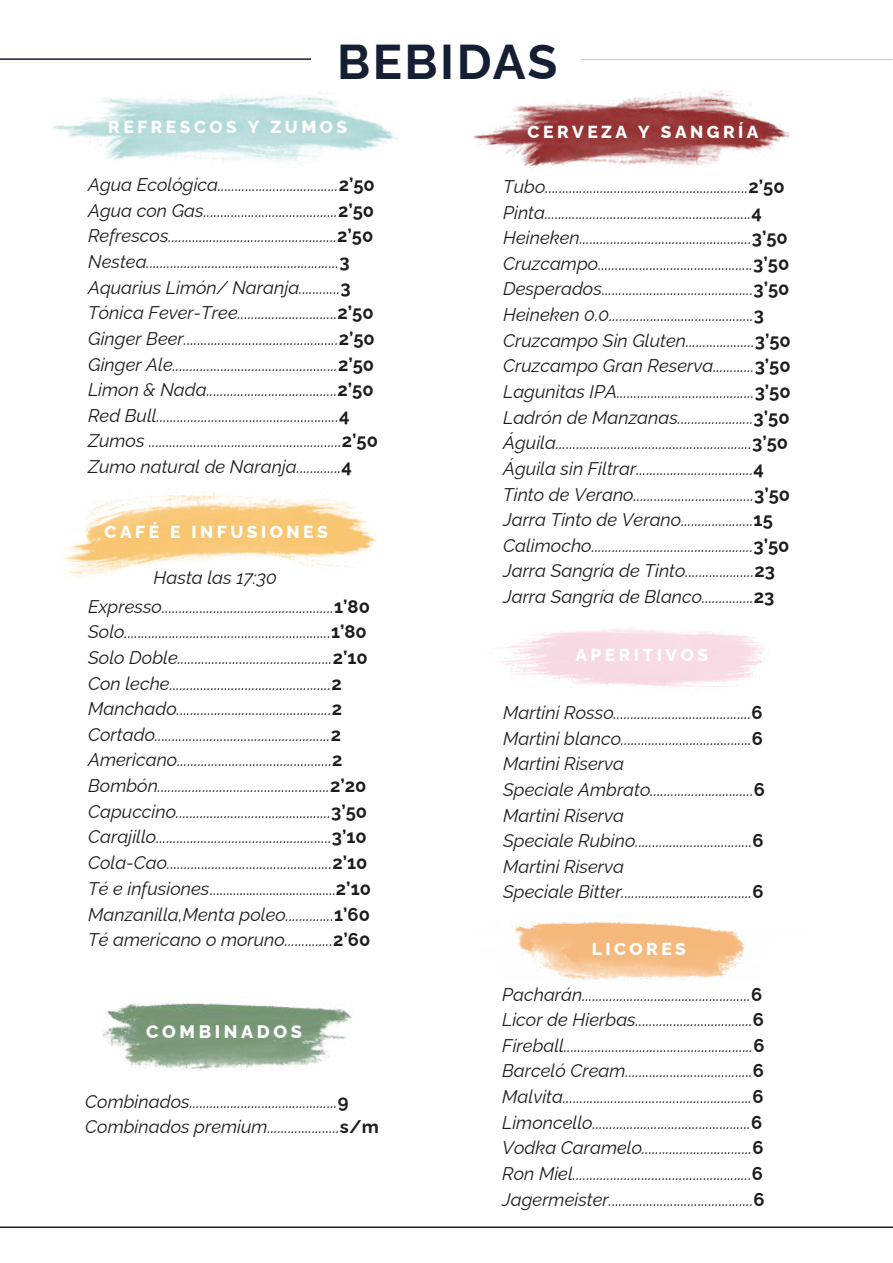
<style>
.page{position:relative;width:893px;height:1263px;background:#fff}
.page>*{position:absolute;margin:0;border:0;box-sizing:border-box;transform-origin:0 0}
.t1{font:700 48.9px "Raleway";letter-spacing:.05em;color:#141f34}
.t2{font:italic 18.3px/25.7px "Raleway";color:#1d1d1b}
.t3{font:800 18.15px "Raleway";letter-spacing:.2em;color:#fff}
.t4{font:17.55px "Raleway";color:#04050a}
.t5{font:800 17.4px "Raleway";letter-spacing:.2em;color:#fff}
.s1{font-weight:700;font-style:normal}
.s2{font-style:italic;font-size:18.3px;color:#1d1d1b}
.s3{font-weight:700;font-size:18.3px;color:#1d1d1b}
</style>
<div class="page">
<hr style="left:0;top:1226px;width:893px;height:2px;background:#141e34">
<hr style="left:0;top:58px;width:311px;height:2px;background:#141f34">
<img style="left:513px;top:921px;width:232px;height:59px">
<img style="left:63px;top:491px;width:313px;height:86px">
<img style="left:41px;top:58px;width:357px;height:105px">
<img style="left:473px;top:59px;width:328px;height:110px">
<img style="left:102px;top:1002px;width:250px;height:69px">
<h1 class="t1" style="left:337px;top:23px;width:222px">BEBIDAS</h1>
<p class="t5" style="left:108px;top:113px;width:240px">REFRESCOS Y ZUMOS</p>
<p class="t2" style="left:88px;top:170px;width:291px">Agua Ecológica...................................<span class="s1">2’50<br></span>Agua con Gas.......................................<span class="s1">2’50<br></span>Refrescos.................................................<span class="s1">2’50<br></span>Nestea........................................................<span class="s1">3<br></span>Aquarius Limón/ Naranja............<span class="s1">3<br></span>Tónica Fever-Tree.............................<span class="s1">2’50<br></span>Ginger Beer.............................................<span class="s1">2’50<br></span>Ginger Ale................................................<span class="s1">2’50<br></span>Limon &amp; Nada......................................<span class="s1">2’50<br></span>Red Bull.....................................................<span class="s1">4<br></span>Zumos ........................................................<span class="s1">2’50<br></span>Zumo natural de Naranja.............<span class="s1">4</span></p>
<p class="t5" style="left:105px;top:518px;width:225px">CAFÉ E INFUSIONES</p>
<p class="t2" style="left:154px;top:562px;width:125px">Hasta las 17:30</p>
<p class="t2" style="left:88px;top:591px;width:283px">Expresso..................................................<span class="s1">1’80<br></span>Solo............................................................<span class="s1">1’80<br></span>Solo Doble.............................................<span class="s1">2’10<br></span>Con leche...............................................<span class="s1">2<br></span>Manchado.............................................<span class="s1">2<br></span>Cortado...................................................<span class="s1">2<br></span>Americano.............................................<span class="s1">2<br></span>Bombón..................................................<span class="s1">2’20<br></span>Capuccino.............................................<span class="s1">3’50<br></span>Carajillo...................................................<span class="s1">3’10<br></span>Cola-Cao................................................<span class="s1">2’10</span></p>
<p class="t4" style="left:88px;top:875px;width:284px"><span class="s2">Té e infusiones</span>......................................<span class="s3">2’10</span></p>
<p class="t2" style="left:88px;top:899px;width:284px">Manzanilla,Menta poleo..............<span class="s1">1’60<br></span>Té americano o moruno..............<span class="s1">2’60</span></p>
<p class="t3" style="left:146px;top:1017px;width:157px">COMBINADOS</p>
<p class="t2" style="left:85px;top:1086px;width:295px">Combinados...........................................<span class="s1">9<br></span>Combinados premium.....................<span class="s1">s/m</span></p>
<p class="t5" style="left:528px;top:118px;width:233px">CERVEZA Y SANGRÍA</p>
<p class="t2" style="left:503px;top:172px;width:289px">Tubo...........................................................<span class="s1">2’50<br></span>Pinta............................................................<span class="s1">4<br></span>Heineken..................................................<span class="s1">3’50<br></span>Cruzcampo.............................................<span class="s1">3’50<br></span>Desperados............................................<span class="s1">3’50<br></span>Heineken 0.0..........................................<span class="s1">3<br></span>Cruzcampo Sin Gluten....................<span class="s1">3’50<br></span>Cruzcampo Gran Reserva............<span class="s1">3’50<br></span>Lagunitas IPA........................................<span class="s1">3’50<br></span>Ladrón de Manzanas......................<span class="s1">3’50<br></span>Águila.........................................................<span class="s1">3’50<br></span>Águila sin Filtrar..................................<span class="s1">4<br></span>Tinto de Verano...................................<span class="s1">3’50<br></span>Jarra Tinto de Verano.....................<span class="s1">15<br></span>Calimocho...............................................<span class="s1">3’50<br></span>Jarra Sangría de Tinto....................<span class="s1">23<br></span>Jarra Sangría de Blanco...............<span class="s1">23</span></p>
<p class="t5" style="left:575px;top:641px;width:134px">APERITIVOS</p>
<p class="t2" style="left:503px;top:698px;width:263px">Martini Rosso........................................<span class="s1">6<br></span>Martini blanco......................................<span class="s1">6<br></span>Martini Riserva<br>Speciale Ambrato..............................<span class="s1">6<br></span>Martini Riserva<br>Speciale Rubino..................................<span class="s1">6<br></span>Martini Riserva<br>Speciale Bitter......................................<span class="s1">6</span></p>
<p class="t5" style="left:592px;top:935px;width:96px">LICORES</p>
<p class="t2" style="left:502px;top:979px;width:264px">Pacharán.................................................<span class="s1">6<br></span>Licor de Hierbas..................................<span class="s1">6<br></span>Fireball.......................................................<span class="s1">6<br></span>Barceló Cream.....................................<span class="s1">6<br></span>Malvita.......................................................<span class="s1">6<br></span>Limoncello..............................................<span class="s1">6<br></span>Vodka Caramelo................................<span class="s1">6<br></span>Ron Miel....................................................<span class="s1">6<br></span>Jagermeister..........................................<span class="s1">6</span></p>
</div>
